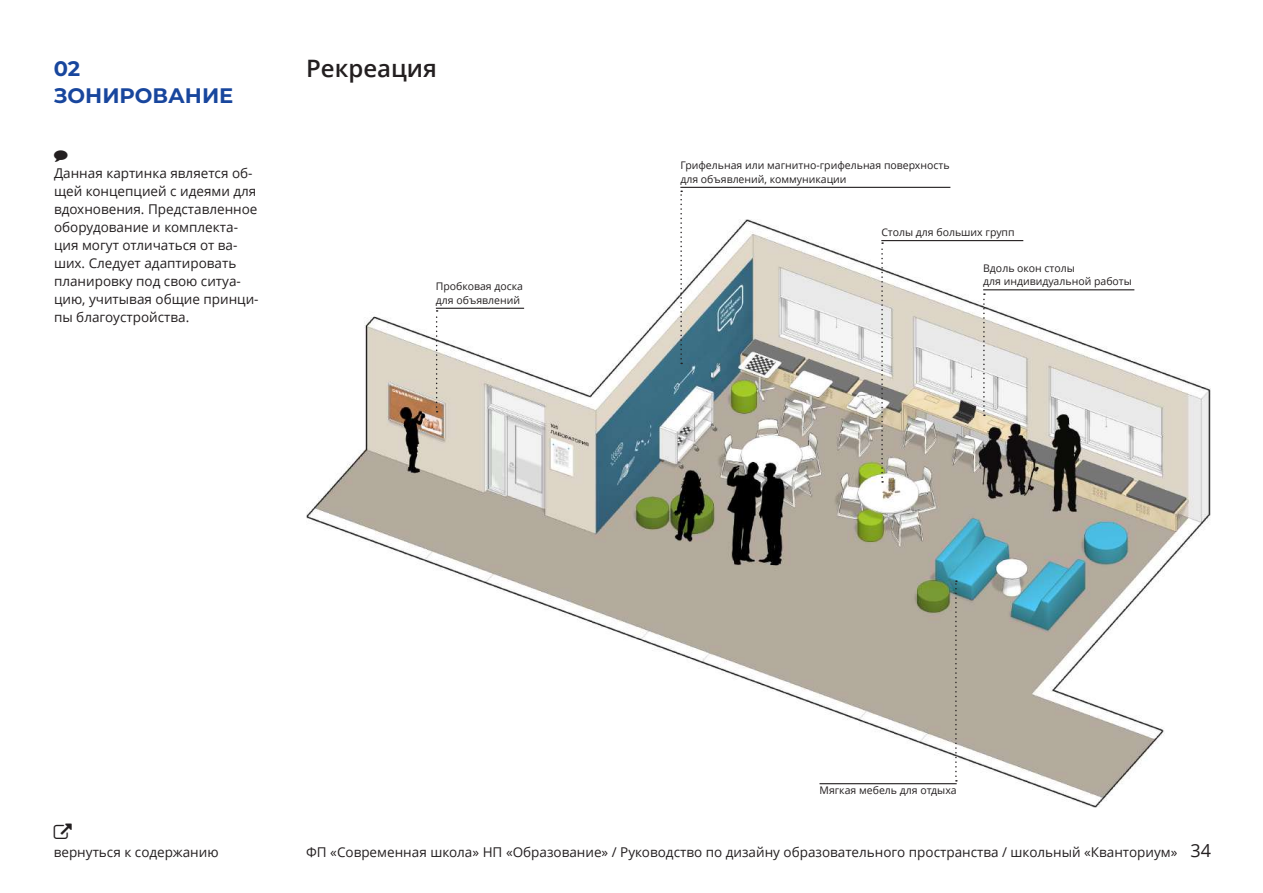
<style>
.page{position:relative;width:1263px;height:893px;background:#fff}
.page>*{position:absolute;margin:0;border:0;box-sizing:border-box;transform-origin:0 0}
.t1{font:600 24px "Open Sans";color:#231f20}
.t2{font:700 21px/27px "Montserrat";color:#18469d}
.t3{font:18px "Open Sans";color:#231f20}
.t4{font:13.5px/18px "Open Sans";color:#231f20}
.t5{font:10.5px/13.5px "Open Sans";color:#231f20}
</style>
<div class="page">
<img style="left:306px;top:220px;width:905px;height:588px">
<hr style="left:680px;top:187px;width:270px;height:1px;background:#231f20">
<svg style="left:680px;top:191px;width:2px;height:173px"></svg>
<hr style="left:436px;top:308px;width:88px;height:1px;background:#231f20">
<svg style="left:436px;top:310px;width:2px;height:102px"></svg>
<hr style="left:881px;top:240px;width:142px;height:1px;background:#231f20">
<hr style="left:819px;top:783px;width:138px;height:1px;background:#231f20">
<svg style="left:881px;top:242px;width:2px;height:241px"></svg>
<svg style="left:955px;top:580px;width:2px;height:202px"></svg>
<hr style="left:983px;top:289px;width:151px;height:1px;background:#231f20">
<svg style="left:983px;top:293px;width:2px;height:123px"></svg>
<h2 class="t2" style="left:54px;top:54px;width:181px">02<br>ЗОНИРОВАНИЕ</h2>
<h1 class="t1" style="left:306px;top:51px;width:132px">Рекреация</h1>
<p class="t4" style="left:54px;top:164px;width:206px">Данная картинка является об&shy;щей концепцией с идеями для вдохновения. Представленное оборудование и комплекта&shy;ция могут отличаться от ва&shy;ших. Следует адаптировать планировку под свою ситуа&shy;цию, учитывая общие принци&shy;пы благоустройства.</p>
<p class="t5" style="left:680px;top:158px;width:271px">Грифельная или магнитно-грифельная поверхность для объявлений, коммуникации</p>
<p class="t5" style="left:881px;top:225px;width:135px">Столы для больших групп</p>
<p class="t5" style="left:983px;top:261px;width:150px">Вдоль окон столы<br>для индивидуальной работы</p>
<p class="t5" style="left:436px;top:279px;width:89px">Пробковая доска для объявлений</p>
<p class="t5" style="left:819px;top:783px;width:139px">Мягкая мебель для отдыха</p>
<p class="t4" style="left:54px;top:842px;width:166px">вернуться к содержанию</p>
<p class="t4" style="left:306px;top:842px;width:873px">ФП «Современная школа» НП «Образование» / Руководство по дизайну образовательного пространства / школьный «Кванториум»</p>
<h3 class="t3" style="left:1190px;top:838px;width:22px">34</h3>
</div>
